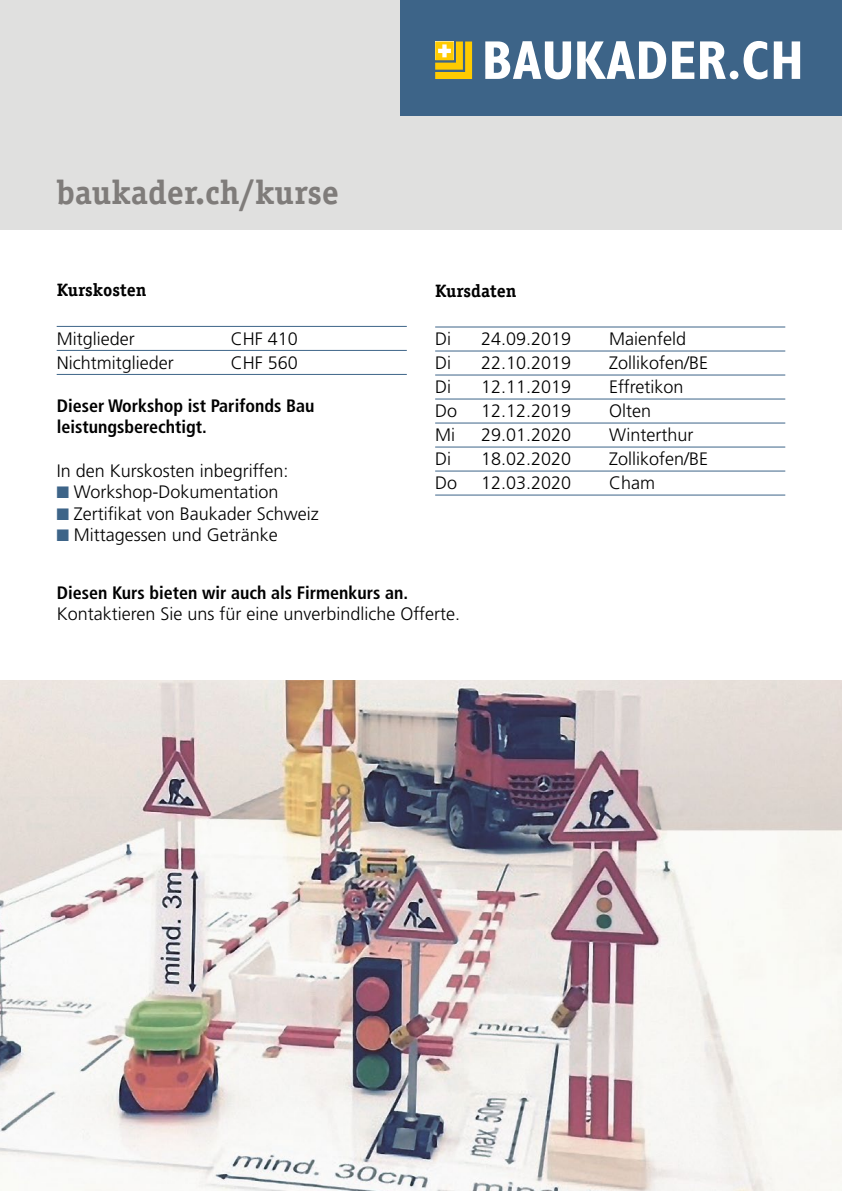
<style>
.page{position:relative;width:842px;height:1191px;background:#fff}
.page>*{position:absolute;margin:0;border:0;box-sizing:border-box;transform-origin:0 0}
.t1{font:700 34px "Officina Serif Std";color:#7f7c7a}
.t2{font:300 18px/21.6px "Frutiger LT Std";color:#000}
.t3{font:700 condensed 18px/21.6px "Frutiger LT Std";color:#000}
.t4{font:700 18px "Officina Serif Std";color:#000}
.s1{font-family:"Monotype Sorts";font-weight:400;font-size:16px;color:#3d6488}
</style>
<div class="page">
<hr style="left:841px;top:217px;width:1px;height:974px;background:#ededed">
<div style="left:0;top:0;width:842px;height:229px;background:#e0e0df"></div>
<div style="left:400px;top:0;width:442px;height:115px;background:#3d6488"></div>
<img style="left:0;top:680px;width:842px;height:511px">
<hr style="left:57px;top:326px;width:350px;height:1px;background:#3d6488">
<hr style="left:57px;top:350px;width:350px;height:1px;background:#3d6488">
<hr style="left:57px;top:374px;width:350px;height:1px;background:#3d6488">
<hr style="left:435px;top:327px;width:350px;height:1px;background:#3d6488">
<hr style="left:435px;top:351px;width:350px;height:1px;background:#3d6488">
<hr style="left:435px;top:375px;width:350px;height:1px;background:#3d6488">
<hr style="left:435px;top:399px;width:350px;height:1px;background:#3d6488">
<hr style="left:435px;top:423px;width:350px;height:1px;background:#3d6488">
<hr style="left:435px;top:447px;width:350px;height:1px;background:#3d6488">
<hr style="left:435px;top:471px;width:350px;height:1px;background:#3d6488">
<hr style="left:435px;top:495px;width:350px;height:1px;background:#3d6488">
<svg style="left:435px;top:41px;width:37px;height:38px"></svg>
<svg style="left:485px;top:41px;width:315px;height:38px"></svg>
<h1 class="t1" style="left:57px;top:171px;width:284px">baukader.ch/kurse</h1>
<p class="t4" style="left:57px;top:279px;width:91px">Kurskosten</p>
<p class="t2" style="left:57px;top:328px;width:79px">Mitglieder</p>
<p class="t2" style="left:231px;top:328px;width:69px">CHF 410</p>
<p class="t2" style="left:57px;top:352px;width:118px">Nichtmitglieder</p>
<p class="t2" style="left:231px;top:352px;width:69px">CHF 560</p>
<p class="t3" style="left:57px;top:395px;width:259px">Dieser Workshop ist Parifonds Bau leistungsberechtigt.</p>
<p class="t2" style="left:57px;top:460px;width:264px">In den Kurskosten inbegriffen:<br><span class="s1">Q</span> Workshop-Dokumentation<br><span class="s1">Q</span> Zertifikat von Baukader Schweiz<br><span class="s1">Q</span> Mittagessen und Getränke</p>
<p class="t4" style="left:435px;top:280px;width:83px">Kursdaten</p>
<p class="t2" style="left:435px;top:328px;width:18px">Di</p>
<p class="t2" style="left:481px;top:328px;width:92px">24.09.2019</p>
<p class="t2" style="left:609px;top:328px;width:79px">Maienfeld</p>
<p class="t2" style="left:435px;top:352px;width:18px">Di</p>
<p class="t2" style="left:481px;top:352px;width:92px">22.10.2019</p>
<p class="t2" style="left:609px;top:352px;width:101px">Zollikofen/BE</p>
<p class="t2" style="left:435px;top:376px;width:18px">Di</p>
<p class="t2" style="left:481px;top:376px;width:92px">12.11.2019</p>
<p class="t2" style="left:609px;top:376px;width:76px">Effretikon</p>
<p class="t2" style="left:435px;top:400px;width:24px">Do</p>
<p class="t2" style="left:481px;top:400px;width:92px">12.12.2019</p>
<p class="t2" style="left:609px;top:400px;width:43px">Olten</p>
<p class="t2" style="left:435px;top:424px;width:21px">Mi</p>
<p class="t2" style="left:481px;top:424px;width:92px">29.01.2020</p>
<p class="t2" style="left:609px;top:424px;width:86px">Winterthur</p>
<p class="t2" style="left:435px;top:448px;width:18px">Di</p>
<p class="t2" style="left:481px;top:448px;width:92px">18.02.2020</p>
<p class="t2" style="left:609px;top:448px;width:101px">Zollikofen/BE</p>
<p class="t2" style="left:435px;top:472px;width:24px">Do</p>
<p class="t2" style="left:481px;top:472px;width:92px">12.03.2020</p>
<p class="t2" style="left:609px;top:472px;width:48px">Cham</p>
<p class="t3" style="left:57px;top:581px;width:353px">Diesen Kurs bieten wir auch als Firmenkurs an.</p>
<p class="t2" style="left:57px;top:603px;width:405px">Kontaktieren Sie uns für eine unverbindliche Offerte.</p>
</div>
